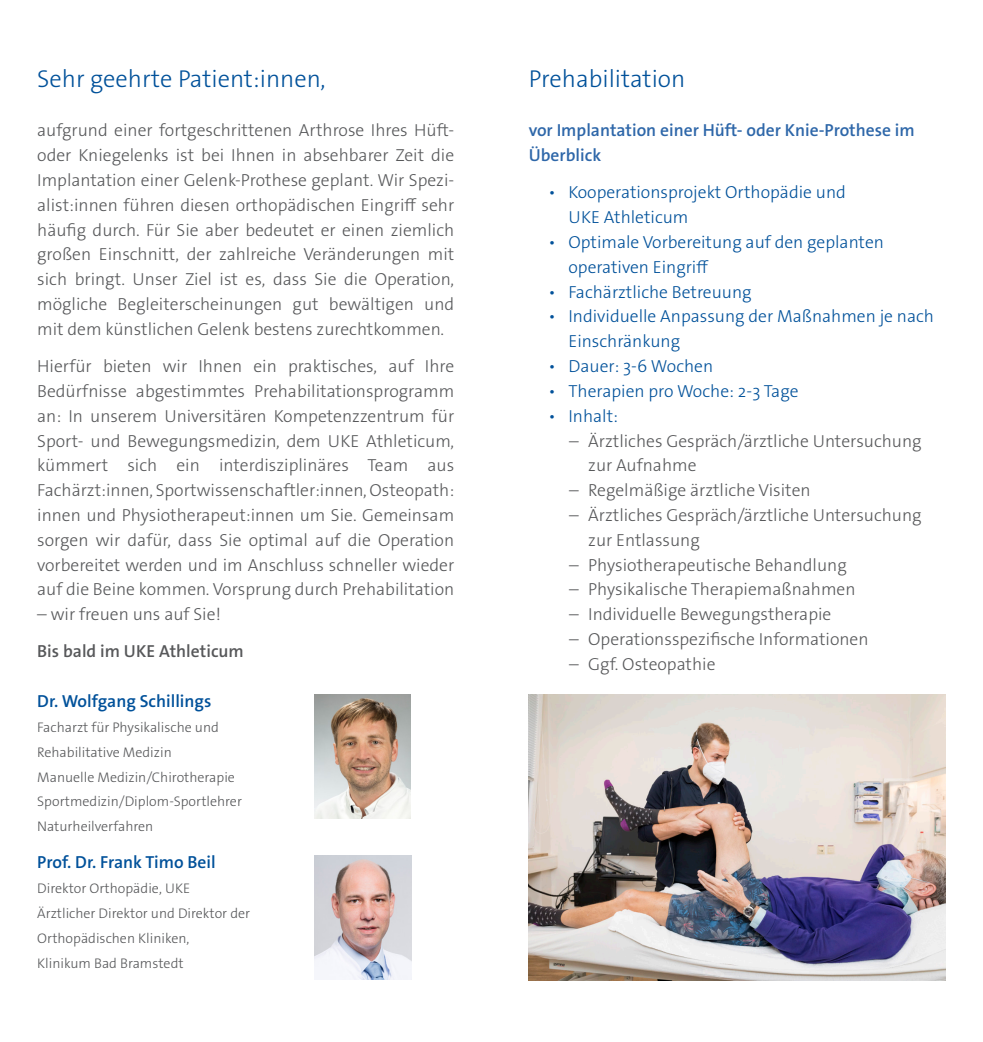
<style>
.page{position:relative;width:983px;height:1042px;background:#fff}
.page>*{position:absolute;margin:0;border:0;box-sizing:border-box;transform-origin:0 0}
.t1{font:300 24.5px "The Sans Os F";color:#01519a}
.t2{font:300 17.5px/24.8px "The Sans Os F";color:#57585a;text-align:justify}
.t3{font:300 17.5px/24.8px "The Sans Os F";color:#01519a}
.t4{font:600 17.5px/24.8px "The Sans Os F";color:#2e67a9}
.t5{font:600 17.5px "The Sans Os F";color:#01519a}
.t6{font:600 17.5px "The Sans Os F";color:#57585a}
.t7{font:300 14px/24.8px "The Sans Os F";color:#57585a}
</style>
<div class="page">
<img style="left:314px;top:856px;width:97px;height:123px">
<img style="left:314px;top:695px;width:97px;height:123px">
<img style="left:528px;top:695px;width:417px;height:285px">
<h1 class="t1" style="left:37px;top:63px;width:290px">Sehr geehrte Patient:innen,</h1>
<p class="t2" style="left:37px;top:118px;width:418px">aufgrund einer fortgeschrittenen Arthrose Ihres Hüft&shy;oder Kniegelenks ist bei Ihnen in absehbarer Zeit die Implantation einer Gelenk-Prothese geplant. Wir Spezi&shy;alist:innen führen diesen orthopädischen Eingriff sehr häufig durch. Für Sie aber bedeutet er einen ziemlich großen Einschnitt, der zahlreiche Veränderungen mit sich bringt. Unser Ziel ist es, dass Sie die Operation, mögliche Begleiterscheinungen gut bewältigen und mit dem künstlichen Gelenk bestens zurechtkommen.</p>
<p class="t2" style="left:37px;top:354px;width:418px">Hierfür bieten wir Ihnen ein praktisches, auf Ihre Bedürfnisse abgestimmtes Prehabilitationsprogramm an: In unserem Universitären Kompetenzzentrum für Sport- und Bewegungsmedizin, dem UKE Athleticum, kümmert sich ein interdisziplinäres Team aus Fachärzt:innen, Sportwissenschaftler:innen, Osteopath: innen und Physiotherapeut:innen um Sie. Gemeinsam sorgen wir dafür, dass Sie optimal auf die Operation vorbereitet werden und im Anschluss schneller wieder auf die Beine kommen. Vorsprung durch Prehabilitation</p>
<p class="t2" style="left:37px;top:602px;width:185px">– wir freuen uns auf Sie!</p>
<p class="t6" style="left:37px;top:640px;width:208px">Bis bald im UKE Athleticum</p>
<p class="t5" style="left:37px;top:690px;width:176px">Dr. Wolfgang Schillings</p>
<p class="t7" style="left:37px;top:715px;width:206px">Facharzt für Physikalische und<br>Rehabilitative Medizin<br>Manuelle Medizin/Chirotherapie<br>Sportmedizin/Diplom-Sportlehrer<br>Naturheilverfahren</p>
<p class="t5" style="left:37px;top:851px;width:180px">Prof. Dr. Frank Timo Beil</p>
<p class="t7" style="left:37px;top:876px;width:214px">Direktor Orthopädie, UKE<br>Ärztlicher Direktor und Direktor der<br>Orthopädischen Kliniken,<br>Klinikum Bad Bramstedt</p>
<h1 class="t1" style="left:528px;top:63px;width:158px">Prehabilitation</h1>
<p class="t4" style="left:528px;top:118px;width:387px">vor Implantation einer Hüft- oder Knie-Prothese im<br>Überblick</p>
<p class="t3" style="left:568px;top:180px;width:279px;text-indent:-20px">• Kooperationsprojekt Orthopädie und<br>UKE Athleticum</p>
<p class="t3" style="left:568px;top:230px;width:317px;text-indent:-20px">• Optimale Vorbereitung auf den geplanten operativen Eingriff</p>
<p class="t3" style="left:548px;top:279px;width:204px">• Fachärztliche Betreuung</p>
<p class="t3" style="left:568px;top:304px;width:367px;text-indent:-20px">• Individuelle Anpassung der Maßnahmen je nach<br>Einschränkung</p>
<p class="t3" style="left:548px;top:354px;width:166px">• Dauer: 3-6 Wochen</p>
<p class="t3" style="left:548px;top:379px;width:251px">• Therapien pro Woche: 2-3 Tage</p>
<p class="t3" style="left:548px;top:403px;width:71px">• Inhalt:</p>
<p class="t2" style="left:588px;top:428px;width:335px;text-indent:-19px">– Ärztliches Gespräch/ärztliche Untersuchung zur Aufnahme</p>
<p class="t2" style="left:569px;top:478px;width:243px">– Regelmäßige ärztliche Visiten</p>
<p class="t2" style="left:588px;top:503px;width:335px;text-indent:-19px">– Ärztliches Gespräch/ärztliche Untersuchung zur Entlassung</p>
<p class="t2" style="left:569px;top:552px;width:279px">– Physiotherapeutische Behandlung</p>
<p class="t2" style="left:569px;top:577px;width:288px">– Physikalische Therapiemaßnahmen</p>
<p class="t2" style="left:569px;top:602px;width:264px">– Individuelle Bewegungstherapie</p>
<p class="t2" style="left:569px;top:627px;width:301px">– Operationsspezifische Informationen</p>
<p class="t2" style="left:569px;top:651px;width:148px">– Ggf. Osteopathie</p>
</div>
